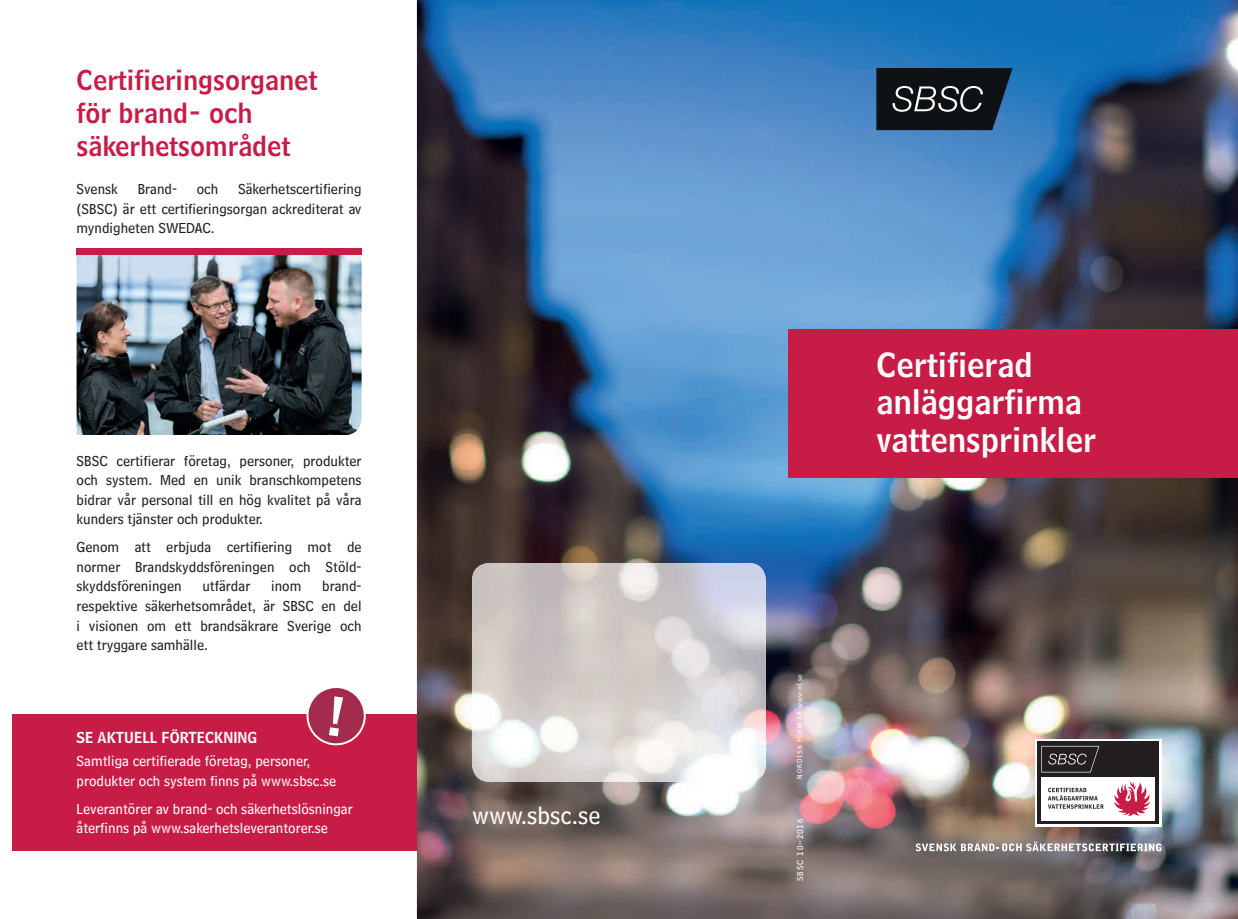
<style>
.page{position:relative;width:1238px;height:919px;background:#fff}
.page>*{position:absolute;margin:0;border:0;box-sizing:border-box;transform-origin:0 0}
.t1{font:33px/37.5px "Bell Centennial Name And Number";color:#fff}
.t2{font:27px/33px "Bell Centennial Name And Number";color:#c61c46}
.t3{font:25.5px "Bell Centennial Sub Caption";color:#fff}
.t4{font:15px/19.5px "Bell Centennial Sub Caption";color:#231f20;text-align:justify}
.t5{font:15px/19.5px "Bell Centennial Sub Caption";color:#fff}
.t6{font:15px "Bell Centennial Name And Number";color:#fff}
.t7{font:9px "Bell Centennial Sub Caption";letter-spacing:.1em;color:#fff}
.t8{font:7.5px "Bell Centennial Sub Caption";letter-spacing:.1em;color:#fff}
</style>
<div class="page">
<img style="left:417px;top:0;width:820px;height:918px">
<svg style="left:876px;top:68px;width:136px;height:62px;background:#222b32"></svg>
<svg style="left:915px;top:841px;width:246px;height:10px"></svg>
<svg style="left:1034px;top:738px;width:127px;height:88px"></svg>
<div style="left:1037px;top:741px;width:121px;height:82px;background:#231f20"></div>
<svg style="left:1041px;top:745px;width:58px;height:27px"></svg>
<div style="left:1041px;top:776px;width:113px;height:44px;background:#fff"></div>
<svg style="left:1114px;top:781px;width:35px;height:35px"></svg>
<svg style="left:1048px;top:787px;width:55px;height:21px"></svg>
<div style="left:13px;top:713px;width:404px;height:137px;background:#c61c46"></div>
<div style="left:821px;top:329px;width:416px;height:148px;background:#c61c46"></div>
<div style="left:788px;top:329px;width:33px;height:148px;background:#c61c46"></div>
<img style="left:472px;top:563px;width:293px;height:218px">
<div style="left:77px;top:249px;width:284px;height:6px;background:#c61c46"></div>
<img style="left:77px;top:255px;width:284px;height:180px">
<svg style="left:303px;top:688px;width:66px;height:58px"></svg>
<h2 class="t2" style="left:77px;top:63px;width:242px">Certifieringsorganet för brand- och säkerhetsområdet</h2>
<p class="t4" style="left:77px;top:179px;width:43px">Svensk</p>
<p class="t4" style="left:138px;top:179px;width:41px">Brand-</p>
<p class="t4" style="left:197px;top:179px;width:23px">och</p>
<p class="t4" style="left:77px;top:179px;width:286px;text-indent:161px">Säkerhetscertifiering (SBSC) är ett certifieringsorgan ackrediterat av myndigheten SWEDAC.</p>
<p class="t4" style="left:77px;top:451px;width:286px">SBSC certifierar företag, personer, produkter och system. Med en unik branschkompetens bidrar vår personal till en hög kvalitet på våra kunders tjänster och produkter.</p>
<p class="t4" style="left:77px;top:537px;width:286px">Genom att erbjuda certifiering mot de normer Brandskyddsföreningen och Stöld&shy;skydds föreningen</p>
<p class="t4" style="left:202px;top:576px;width:49px">utfärdar</p>
<p class="t4" style="left:271px;top:576px;width:32px">inom</p>
<p class="t4" style="left:77px;top:576px;width:286px;text-indent:246px">brand&shy;respektive säkerhetsområdet, är SBSC en del i visionen om ett brandsäkrare Sverige och ett tryggare samhälle.</p>
<p class="t6" style="left:77px;top:727px;width:182px">SE AKTUELL FÖRTECKNING</p>
<p class="t5" style="left:77px;top:751px;width:261px">Samtliga certifierade företag, personer, produkter och system finns på www.sbsc.se</p>
<p class="t5" style="left:77px;top:798px;width:277px">Leverantörer av brand- och säkerhetslösningar återfinns på www.sakerhetsleverantorer.se</p>
<h3 class="t3" style="left:472px;top:799px;width:130px">www.sbsc.se</h3>
<h1 class="t1" style="left:876px;top:345px;width:221px">Certifierad anläggarfirma vattensprinkler</h1>
<p class="t8" style="left:795px;top:778px;width:106px;rotate:-90deg">NORDISK FORM AB www.nf.se</p>
<p class="t7" style="left:794px;top:881px;width:64px;rotate:-90deg">SBSC 10–2016</p>
</div>
